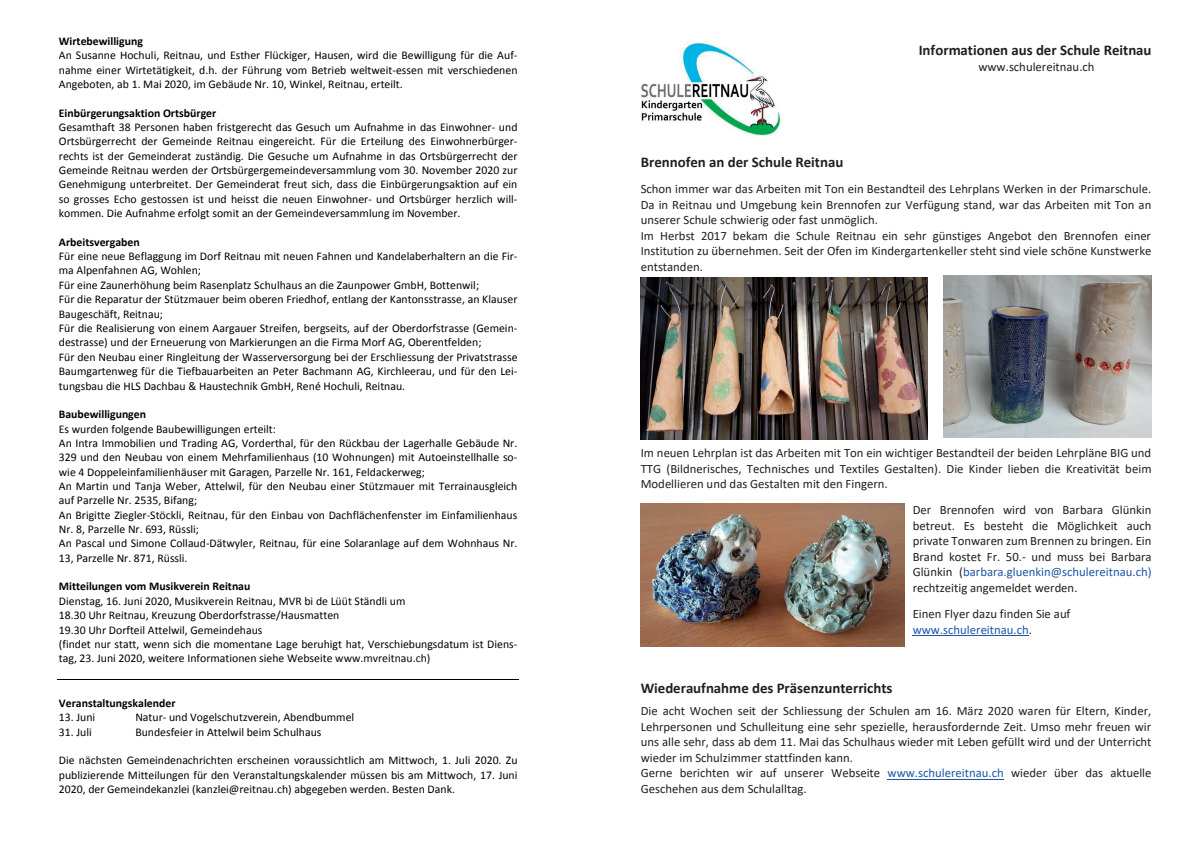
<style>
.page{position:relative;width:1191px;height:842px;background:#fff}
.page>*{position:absolute;margin:0;border:0;box-sizing:border-box;transform-origin:0 0}
.t1{font:700 14.9px "Calibri";color:#231f20}
.t2{font:12.7px/15.5px "Calibri";color:#231f20}
.t3{font:11.8px/14.4px "Calibri";color:#000001;text-align:justify}
.t4{font:700 11.8px "Calibri";color:#000001}
.s1{color:#080a0d}
.s2{color:#1e56a6}
</style>
<div class="page">
<hr style="left:57px;top:680px;width:462px;height:1px;background:#000001">
<hr style="left:912px;top:635px;width:117px;height:1px;background:#1e56a6">
<hr style="left:887px;top:779px;width:117px;height:1px;background:#1e56a6">
<img style="left:641px;top:41px;width:141px;height:94px">
<img style="left:641px;top:503px;width:263px;height:144px">
<img style="left:641px;top:277px;width:286px;height:163px">
<img style="left:943px;top:275px;width:208px;height:162px">
<p class="t4" style="left:59px;top:34px;width:85px">Wirtebewilligung</p>
<p class="t3" style="left:59px;top:48px;width:460px">An Susanne Hochuli, Reitnau, und Esther Flückiger, Hausen, wird die Bewilligung für die Auf--‐ nahme einer Wirtetätigkeit, d.h. der Führung vom Betrieb weltweit--‐essen mit verschiedenen Angeboten, ab 1. Mai 2020, im Gebäude Nr. 10, Winkel, Reitnau, erteilt.</p>
<p class="t4" style="left:59px;top:105px;width:159px">Einbürgerungsaktion Ortsbürger</p>
<p class="t3" style="left:59px;top:119px;width:460px">Gesamthaft 38 Personen haben fristgerecht das Gesuch um Aufnahme in das Einwohner--‐ und Ortsbürgerrecht der Gemeinde Reitnau eingereicht. Für die Erteilung des Einwohnerbürger--‐ rechts ist der Gemeinderat zuständig. Die Gesuche um Aufnahme in das Ortsbürgerrecht der Gemeinde Reitnau werden der Ortsbürgergemeindeversammlung vom 30. November 2020 zur Genehmigung unterbreitet. Der Gemeinderat freut sich, dass die Einbürgerungsaktion auf ein so grosses Echo gestossen ist und heisst die neuen Einwohner--‐ und Ortsbürger herzlich will--‐ kommen. Die Aufnahme erfolgt somit an der Gemeindeversammlung im November.</p>
<p class="t4" style="left:59px;top:235px;width:82px">Arbeitsvergaben</p>
<p class="t3" style="left:59px;top:248px;width:460px;text-align:left">Für eine neue Beflaggung im Dorf Reitnau mit neuen Fahnen und Kandelaberhaltern an die Fir--‐ ma Alpenfahnen AG, Wohlen;<br>Für eine Zaunerhöhung beim Rasenplatz Schulhaus an die Zaunpower GmbH, Bottenwil;<br>Für die Reparatur der Stützmauer beim oberen Friedhof, entlang der Kantonsstrasse, an Klauser Baugeschäft, Reitnau;<br>Für die Realisierung von einem Aargauer Streifen, bergseits, auf der Oberdorfstrasse (Gemein--‐ destrasse) und der Erneuerung von Markierungen an die Firma Morf AG, Oberentfelden;<br>Für den Neubau einer Ringleitung der Wasserversorgung bei der Erschliessung der Privatstrasse Baumgartenweg für die Tiefbauarbeiten an Peter Bachmann AG, Kirchleerau, und für den Lei--‐ tungsbau die HLS Dachbau &amp; Haustechnik GmbH, René Hochuli, Reitnau.</p>
<p class="t4" style="left:59px;top:407px;width:89px">Baubewilligungen</p>
<p class="t3" style="left:59px;top:421px;width:460px;text-align:left">Es wurden folgende Baubewilligungen erteilt:<br>An Intra Immobilien und Trading AG, Vorderthal, für den Rückbau der Lagerhalle Gebäude Nr.<br>329 und den Neubau von einem Mehrfamilienhaus (10 Wohnungen) mit Autoeinstellhalle so--‐ wie 4 Doppeleinfamilienhäuser mit Garagen, Parzelle Nr. 161, Feldackerweg;<br>An Martin und Tanja Weber, Attelwil, für den Neubau einer Stützmauer mit Terrainausgleich auf Parzelle Nr. 2535, Bifang;<br>An Brigitte Ziegler--‐Stöckli, Reitnau, für den Einbau von Dachflächenfenster im Einfamilienhaus Nr. 8, Parzelle Nr. 693, Rüssli;<br>An Pascal und Simone Collaud--‐Dätwyler, Reitnau, für eine Solaranlage auf dem Wohnhaus Nr.<br>13, Parzelle Nr. 871, Rüssli.</p>
<p class="t4" style="left:59px;top:579px;width:193px">Mitteilungen vom Musikverein Reitnau</p>
<p class="t3" style="left:59px;top:593px;width:460px;text-align:left">Dienstag, 16. Juni 2020, Musikverein Reitnau, MVR bi de Lüüt Ständli um<br>18.30 Uhr Reitnau, Kreuzung Oberdorfstrasse/Hausmatten<br>19.30 Uhr Dorfteil Attelwil, Gemeindehaus<br>(findet nur statt, wenn sich die momentane Lage beruhigt hat, Verschiebungsdatum ist Diens--‐ tag, 23. Juni 2020, weitere Informationen siehe Webseite <span class="s1">www.mvreitnau.ch)</span></p>
<p class="t4" style="left:59px;top:696px;width:118px">Veranstaltungskalender</p>
<p class="t3" style="left:59px;top:710px;width:38px">13. Juni</p>
<p class="t3" style="left:135px;top:710px;width:220px">Natur--‐ und Vogelschutzverein, Abendbummel</p>
<p class="t3" style="left:59px;top:724px;width:34px">31. Juli</p>
<p class="t3" style="left:135px;top:724px;width:188px">Bundesfeier in Attelwil beim Schulhaus</p>
<p class="t3" style="left:59px;top:753px;width:460px">Die nächsten Gemeindenachrichten erscheinen voraussichtlich am Mittwoch, 1. Juli 2020. Zu publizierende Mitteilungen für den Veranstaltungskalender müssen bis am Mittwoch, 17. Juni 2020, der Gemeindekanzlei (kanzlei@reitnau.ch) abgegeben werden. Besten Dank.</p>
<p class="t1" style="left:918px;top:40px;width:234px">Informationen aus der Schule Reitnau</p>
<p class="t2" style="left:978px;top:59px;width:118px">www.schulereitnau.ch</p>
<p class="t1" style="left:640px;top:151px;width:204px">Brennofen an der Schule Reitnau</p>
<p class="t2" style="left:640px;top:181px;width:512px">Schon immer war das Arbeiten mit Ton ein Bestandteil des Lehrplans Werken in der Primarschule.<br>Da in Reitnau und Umgebung kein Brennofen zur Verfügung stand, war das Arbeiten mit Ton an unserer Schule schwierig oder fast unmöglich.<br>Im Herbst 2017 bekam die Schule Reitnau ein sehr günstiges Angebot den Brennofen einer Institution zu übernehmen. Seit der Ofen im Kindergartenkeller steht sind viele schöne Kunstwerke entstanden.</p>
<p class="t2" style="left:640px;top:445px;width:512px;text-align:justify">Im neuen Lehrplan ist das Arbeiten mit Ton ein wichtiger Bestandteil der beiden Lehrpläne BIG und TTG (Bildnerisches, Technisches und Textiles Gestalten). Die Kinder lieben die Kreativität beim Modellieren und das Gestalten mit den Fingern.</p>
<p class="t2" style="left:912px;top:502px;width:241px;text-align:justify">Der Brennofen wird von Barbara Glünkin betreut. Es besteht die Möglichkeit auch private Tonwaren zum Brennen zu bringen. Ein Brand kostet Fr. 50.- und muss bei Barbara Glünkin (<span class="s2">barbara.gluenkin@schulereitnau.ch) </span>rechtzeitig angemeldet werden.</p>
<p class="t2" style="left:912px;top:606px;width:159px">Einen Flyer dazu finden Sie auf <span class="s2">www.schulereitnau.ch</span>.</p>
<p class="t1" style="left:640px;top:677px;width:253px">Wiederaufnahme des Präsenzunterrichts</p>
<p class="t2" style="left:640px;top:703px;width:512px">Die acht Wochen seit der Schliessung der Schulen am 16. März 2020 waren für Eltern, Kinder, Lehrpersonen und Schulleitung eine sehr spezielle, herausfordernde Zeit. Umso mehr freuen wir uns alle sehr, dass ab dem 11. Mai das Schulhaus wieder mit Leben gefüllt wird und der Unterricht wieder im Schulzimmer stattfinden kann.<br>Gerne berichten wir auf unserer Webseite <span class="s2">www.schulereitnau.ch</span> wieder über das aktuelle Geschehen aus dem Schulalltag.</p>
</div>
